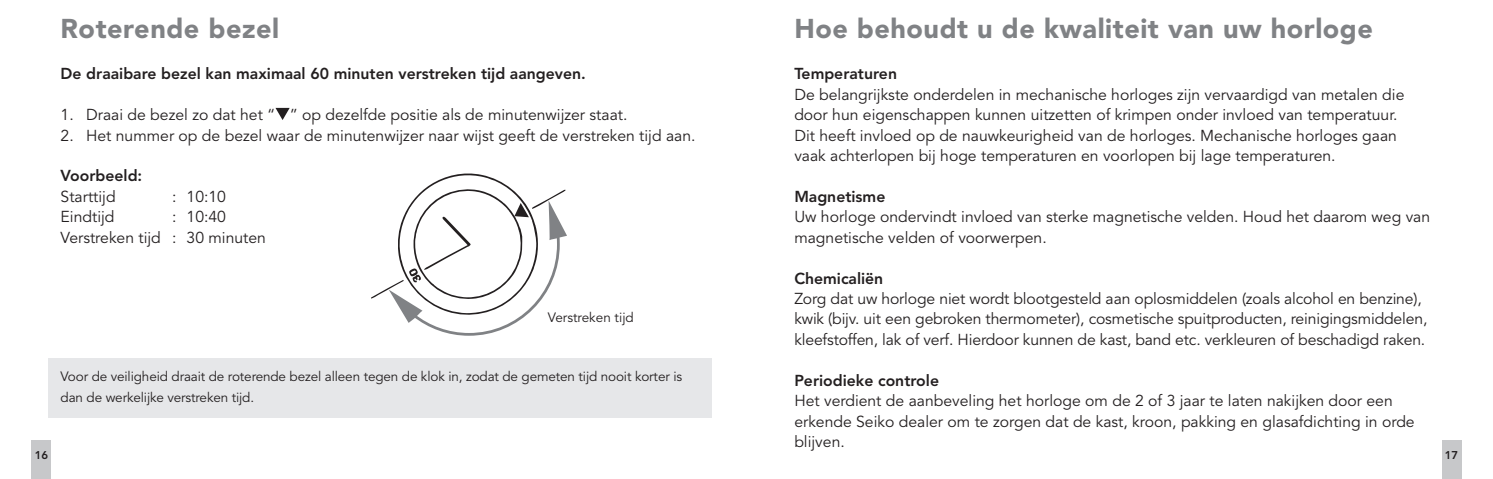
<style>
.page{position:relative;width:1493px;height:479px;background:#fff}
.page>*{position:absolute;margin:0;border:0;box-sizing:border-box;transform-origin:0 0}
.heading_1{font:900 27px "Avenir LT Std";letter-spacing:.02em;color:#808285}
.Body{font:15.75px/20.5px "Avenir LT Std";color:#231f20}
.heading_2{font:800 15.75px "Avenir LT Std";color:#231f20}
.Body_Paragraaf_shadi{font:13.5px/20.5px "Avenir LT Std";letter-spacing:-.01em;color:#231f20}
.Bodytekst_Avenir_Boo{font:13.5px "Avenir LT Std";color:#231f20}
.t1{font:800 11.25px "Avenir LT Std";color:#231f20}
</style>
<div class="page">
<div style="left:32px;top:440px;width:19px;height:38px;background:#c7c8ca"></div>
<div style="left:1441px;top:440px;width:20px;height:38px;background:#c7c8ca"></div>
<svg style="left:275px;top:108px;width:15px;height:12px"></svg>
<div style="left:48px;top:358px;width:663px;height:59px;background:#e6e7e9"></div>
<svg style="left:371px;top:173px;width:196px;height:163px"></svg>
<p class="heading_1" style="left:61px;top:13px;width:220px">Roterende bezel</p>
<p class="heading_2" style="left:61px;top:64px;width:527px">De draaibare bezel kan maximaal 60 minuten verstreken tijd aangeven.</p>
<p class="Body" style="left:61px;top:105px;width:568px">1. Draai de bezel zo dat het “ ” op dezelfde positie als de minutenwijzer staat.</p>
<p class="Body" style="left:61px;top:125px;width:636px">2. Het nummer op de bezel waar de minutenwijzer naar wijst geeft de verstreken tijd aan.</p>
<p class="heading_2" style="left:61px;top:166px;width:83px">Voorbeeld:</p>
<p class="Body" style="left:61px;top:186px;width:57px">Starttijd</p>
<p class="Body" style="left:172px;top:186px;width:55px">: 10:10</p>
<p class="Body" style="left:61px;top:207px;width:55px">Eindtijd</p>
<p class="Body" style="left:172px;top:207px;width:55px">: 10:40</p>
<p class="Body" style="left:61px;top:227px;width:207px">Verstreken tijd : 30 minuten</p>
<p class="heading_1" style="left:794px;top:13px;width:580px">Hoe behoudt u de kwaliteit van uw horloge</p>
<p class="heading_2" style="left:794px;top:64px;width:104px">Temperaturen</p>
<p class="Body" style="left:794px;top:84px;width:611px">De belangrijkste onderdelen in mechanische horloges zijn vervaardigd van metalen die door hun eigenschappen kunnen uitzetten of krimpen onder invloed van temperatuur.<br>Dit heeft invloed op de nauwkeurigheid van de horloges. Mechanische horloges gaan vaak achterlopen bij hoge temperaturen en voorlopen bij lage temperaturen.</p>
<p class="heading_2" style="left:794px;top:187px;width:93px">Magnetisme</p>
<p class="Body" style="left:794px;top:207px;width:637px">Uw horloge ondervindt invloed van sterke magnetische velden. Houd het daarom weg van magnetische velden of voorwerpen.</p>
<p class="heading_2" style="left:794px;top:268px;width:90px">Chemicaliën</p>
<p class="Body" style="left:794px;top:288px;width:634px">Zorg dat uw horloge niet wordt blootgesteld aan oplosmiddelen (zoals alcohol en benzine), kwik (bijv. uit een gebroken thermometer), cosmetische spuitproducten, reinigingsmiddelen, kleefstoffen, lak of verf. Hierdoor kunnen de kast, band etc. verkleuren of beschadigd raken.</p>
<p class="heading_2" style="left:794px;top:370px;width:146px">Periodieke controle</p>
<p class="Body" style="left:794px;top:390px;width:622px">Het verdient de aanbeveling het horloge om de 2 of 3 jaar te laten nakijken door een erkende Seiko dealer om te zorgen dat de kast, kroon, pakking en glasafdichting in orde blijven.</p>
<p class="Bodytekst_Avenir_Boo" style="left:548px;top:309px;width:87px">Verstreken tijd</p>
<p class="Body_Paragraaf_shadi" style="left:61px;top:366px;width:623px">Voor de veiligheid draait de roterende bezel alleen tegen de klok in, zodat de gemeten tijd nooit korter is dan de werkelijke verstreken tijd.</p>
<p class="t1" style="left:35px;top:448px;width:15px">16</p>
<p class="t1" style="left:1444px;top:448px;width:15px">17</p>
</div>
